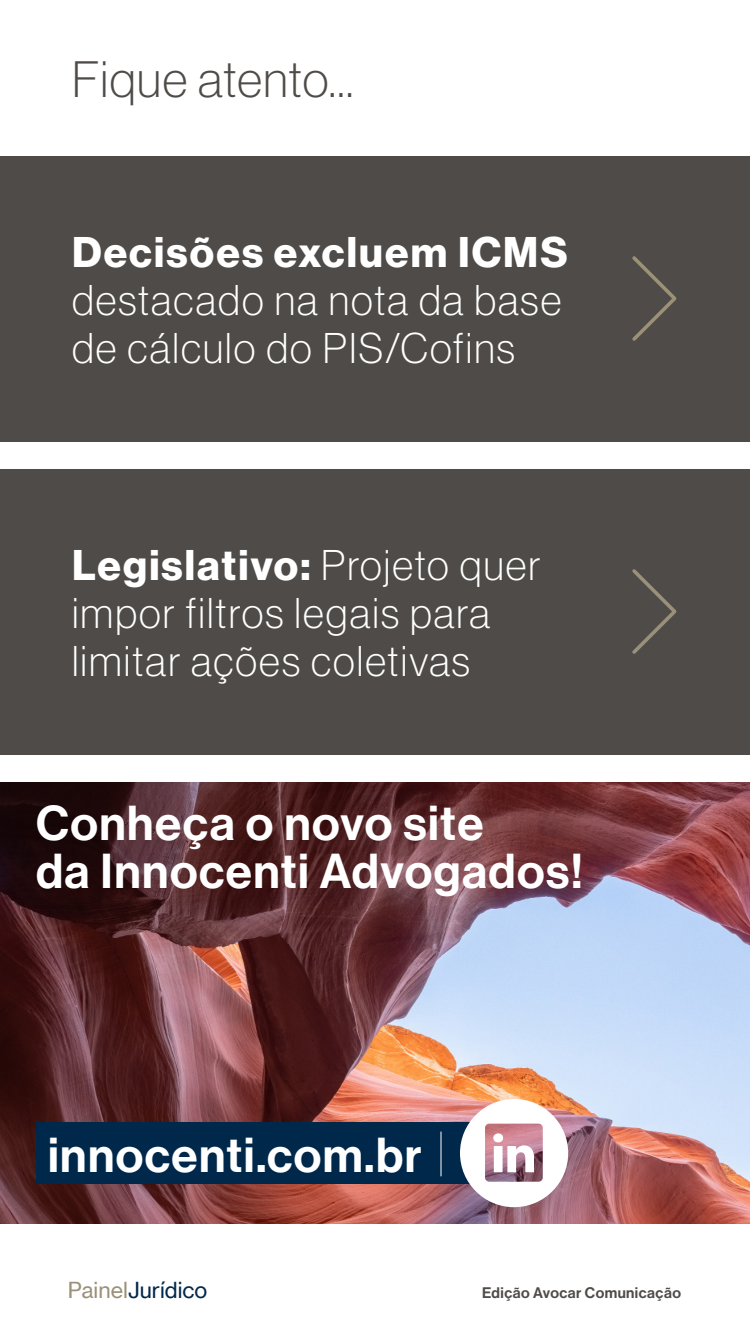
<style>
.page{position:relative;width:750px;height:1334px;background:#fff}
.page>*{position:absolute;margin:0;border:0;box-sizing:border-box;transform-origin:0 0}
.t1{font:50px "N Haas Grotesk DS Pro 35 X Lt";letter-spacing:.03em;color:#4e4b48}
.t2{font:48px/48px "N Haas Grotesk DS Pro 65 Md";letter-spacing:.03em;color:#fff}
.t3{font:42px/48px "N Haas Grotesk DS Pro 35 X Lt";letter-spacing:.05em;color:#fff}
.t4{font:42px "N Haas Grotesk DS Pro 75 Bd";letter-spacing:.05em;color:#fff}
.t5{font:21.6px "N Haas Grotesk TX Pro 55 Rg";color:#00284b}
.t6{font:15px "N Haas Grotesk DS Pro 65 Md";letter-spacing:.03em;color:#4e4b48}
.s1{font-family:"N Haas Grotesk DS Pro 35 X Lt"}
.s2{color:#9b9178}
</style>
<div class="page">
<img style="left:0;top:782px;width:750px;height:442px">
<div style="left:36px;top:1123px;width:440px;height:61px;background:#00284b"></div>
<img style="left:460px;top:1099px;width:108px;height:108px">
<hr style="left:440px;top:1132px;width:2px;height:44px;background:#fff">
<div style="left:0;top:156px;width:750px;height:285px;background:#4e4b48"></div>
<svg style="left:632px;top:256px;width:45px;height:85px"></svg>
<div style="left:0;top:469px;width:750px;height:285px;background:#4e4b48"></div>
<svg style="left:632px;top:569px;width:45px;height:85px"></svg>
<p class="t1" style="left:72px;top:52px;width:283px">Fique atento...</p>
<p class="t4" style="left:72px;top:227px;width:497px">Decisões excluem ICMS</p>
<p class="t3" style="left:72px;top:276px;width:491px">destacado na nota da base de cálculo do PIS/Cofins</p>
<p class="t4" style="left:72px;top:540px;width:470px">Legislativo: <span class="s1">Projeto quer</span></p>
<p class="t3" style="left:72px;top:589px;width:420px">impor filtros legais para limitar ações coletivas</p>
<p class="t2" style="left:36px;top:800px;width:549px">Conheça o novo site<br>da Innocenti Advogados!</p>
<p class="t2" style="left:48px;top:1132px;width:375px">innocenti.com.br</p>
<p class="t5" style="left:68px;top:1277px;width:141px"><span class="s2">Painel</span>Jurídico</p>
<p class="t6" style="left:482px;top:1284px;width:200px">Edição Avocar Comunicação</p>
</div>
